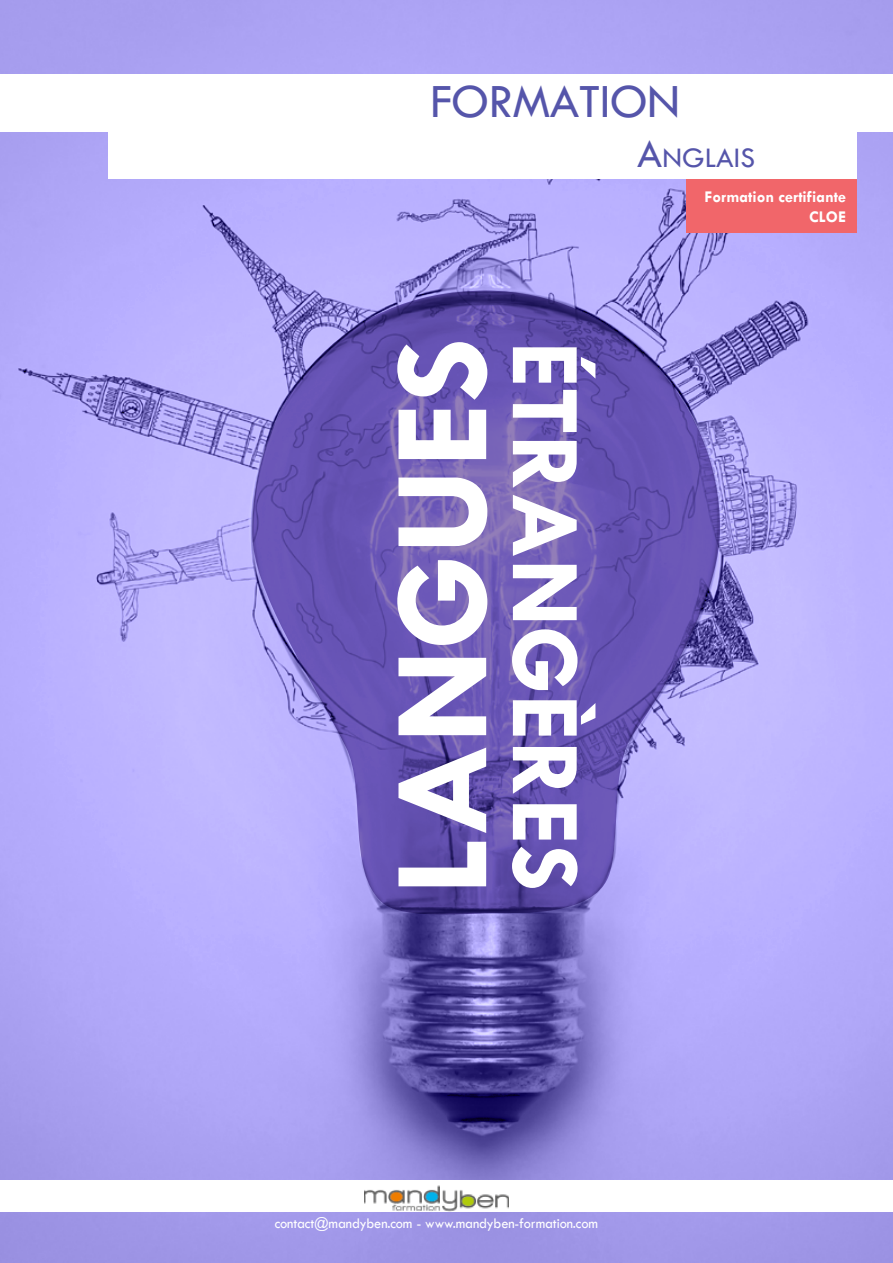
<style>
.page{position:relative;width:893px;height:1263px;background:#fff}
.page>*{position:absolute;margin:0;border:0;box-sizing:border-box;transform-origin:0 0}
.TITRE_RUBRIQUE{font:700 136.8px "Tw Cen";color:#fff}
.TITRE_RUBRIQUE-2{font:700 99.45px "Tw Cen";color:#fff}
.t1{font:49.5px "Tw Cen";letter-spacing:-.015em;color:#55a}
.t2{font:29.4px "Tw Cen";color:#55a}
.t3{font:700 16.5px/19.8px "Tw Cen";color:#fff;text-align:right}
.SOMMAIRE_Mot{font:15px "Tw Cen";letter-spacing:-.01em;color:#fff;scale:.96 1}
.s1{font-size:42px}
</style>
<div class="page">
<img style="left:0;top:0;width:893px;height:1263px">
<svg style="left:252px;top:291px;width:468px;height:625px;background:#7969c1"></svg>
<div style="left:0;top:1180px;width:893px;height:31px;background:#fff"></div>
<img style="left:364px;top:1185px;width:145px;height:28px">
<div style="left:0;top:74px;width:893px;height:57px;background:#fff"></div>
<div style="left:108px;top:131px;width:748px;height:48px;background:#fff"></div>
<div style="left:686px;top:179px;width:170px;height:54px;background:#f1666a"></div>
<h3 class="t1" style="left:430px;top:71px;width:251px">FORMATION</h3>
<h3 class="t2" style="left:637px;top:140px;width:119px"><span class="s1">A</span>NGLAIS</h3>
<p class="t3" style="left:704px;top:187px;width:143px">Formation certifiante<br>CLOE</p>
<p class="TITRE_RUBRIQUE" style="left:361px;top:896px;width:560px;rotate:-90deg">LANGUES</p>
<p class="TITRE_RUBRIQUE-2" style="left:604px;top:341px;width:552px;rotate:90deg">ÉTRANGÈRES</p>
<p class="SOMMAIRE_Mot" style="left:275px;top:1214px;width:338px">contact@mandyben.com - www.mandyben-formation.com</p>
</div>
